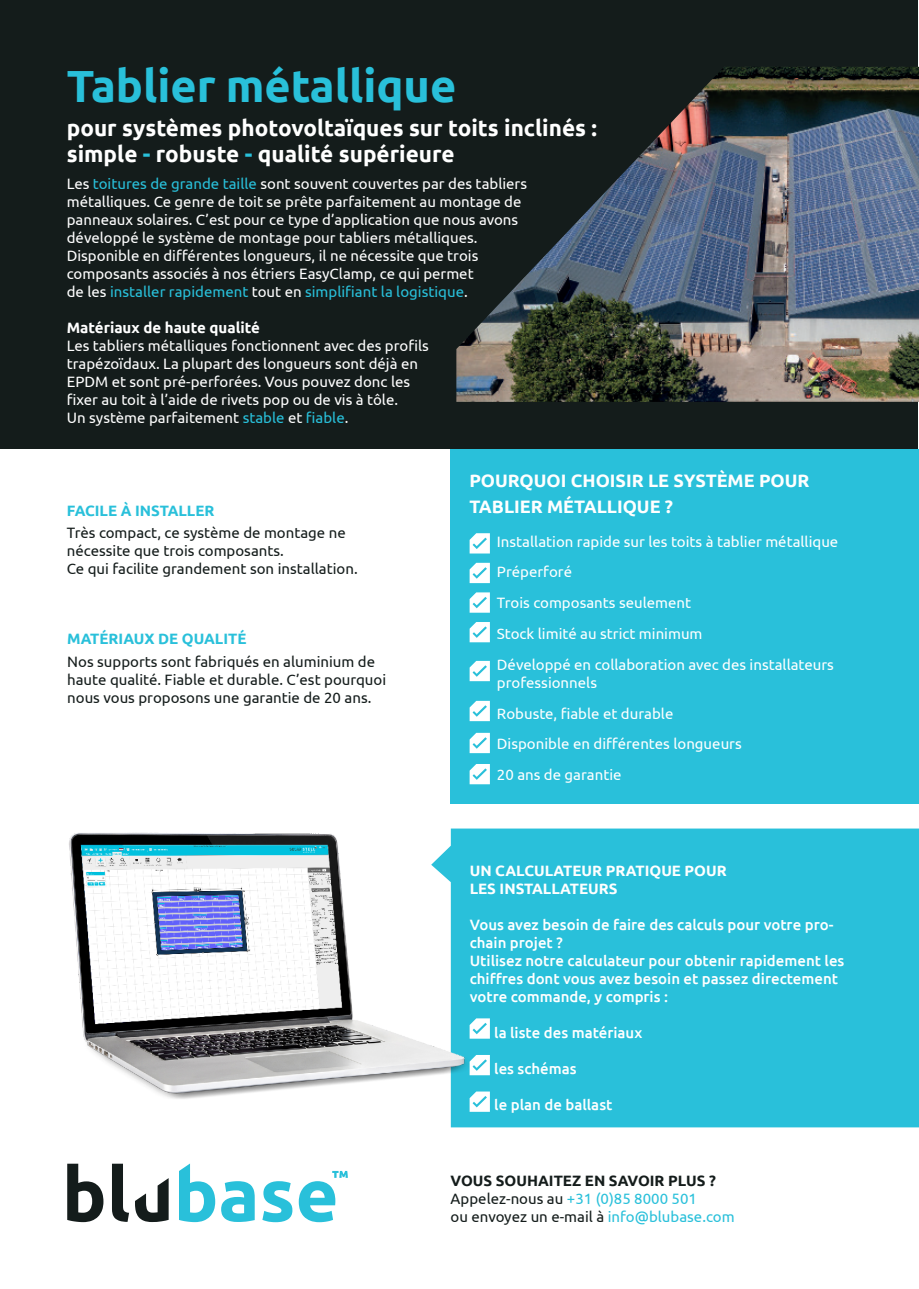
<style>
.page{position:relative;width:919px;height:1289px;background:#fff}
.page>*{position:absolute;margin:0;border:0;box-sizing:border-box;transform-origin:0 0}
.t1{font:700 45px "Ubuntu";color:#29c0da}
.t2{font:700 22.5px/25.5px "Ubuntu";color:#fff}
.t3{font:700 18px "Ubuntu";color:#fff}
.t4{font:15px/18px "Ubuntu";color:#fff}
.t5{font:15px/18px "Ubuntu";color:#141c1b}
.t6{font:500 15px/18px "Ubuntu";color:#fff}
.t7{font:15px "Ubuntu";color:#29c0da}
.t8{font:700 15px/18px "Ubuntu";color:#fff}
.t9{font:700 15px "Ubuntu";color:#29c0da}
.t10{font:700 15px "Ubuntu";color:#141c1b}
.s1{color:#29c0da}
.s2{color:#fff}
.s3{color:#141c1b}
</style>
<div class="page">
<div style="left:1px;top:0;width:917px;height:449px;background:#141c1b"></div>
<div style="left:450px;top:449px;width:468px;height:354px;background:#29c0da"></div>
<div style="left:450px;top:828px;width:468px;height:299px;background:#29c0da"></div>
<svg style="left:67px;top:1163px;width:36px;height:59px"></svg>
<svg style="left:112px;top:1163px;width:17px;height:58px"></svg>
<svg style="left:221px;top:1181px;width:34px;height:40px"></svg>
<svg style="left:262px;top:1181px;width:30px;height:41px"></svg>
<svg style="left:135px;top:1178px;width:34px;height:43px"></svg>
<svg style="left:179px;top:1163px;width:36px;height:59px"></svg>
<svg style="left:299px;top:1170px;width:49px;height:52px"></svg>
<img style="left:69px;top:828px;width:401px;height:280px">
<svg style="left:469px;top:1018px;width:21px;height:20px"></svg>
<svg style="left:469px;top:1054px;width:21px;height:21px"></svg>
<svg style="left:469px;top:533px;width:21px;height:20px"></svg>
<svg style="left:469px;top:563px;width:21px;height:20px"></svg>
<svg style="left:469px;top:592px;width:21px;height:20px"></svg>
<svg style="left:469px;top:622px;width:21px;height:20px"></svg>
<svg style="left:469px;top:661px;width:21px;height:20px"></svg>
<svg style="left:469px;top:701px;width:21px;height:20px"></svg>
<svg style="left:469px;top:732px;width:21px;height:21px"></svg>
<svg style="left:469px;top:764px;width:21px;height:20px"></svg>
<svg style="left:469px;top:1091px;width:21px;height:20px"></svg>
<img style="left:456px;top:67px;width:462px;height:335px">
<p class="t1" style="left:67px;top:58px;width:391px">Tablier métallique</p>
<p class="t2" style="left:67px;top:115px;width:531px">pour systèmes photovoltaïques sur toits inclinés : simple <span class="s1">-</span> robuste <span class="s1">-</span> qualité supérieure</p>
<p class="t4" style="left:67px;top:174px;width:462px">Les <span class="s1">toitures de grande taille</span> sont souvent couvertes par des tabliers</p>
<p class="t4" style="left:67px;top:192px;width:456px">métalliques. Ce genre de toit se prête parfaitement au montage de</p>
<p class="t4" style="left:67px;top:210px;width:453px">panneaux solaires. C’est pour ce type d’application que nous avons</p>
<p class="t4" style="left:67px;top:228px;width:412px">développé le système de montage pour tabliers métalliques.</p>
<p class="t4" style="left:67px;top:246px;width:413px">Disponible en différentes longueurs, il ne nécessite que trois</p>
<p class="t4" style="left:67px;top:264px;width:408px">composants associés à nos étriers EasyClamp, ce qui permet</p>
<p class="t7" style="left:67px;top:283px;width:402px"><span class="s2">de les</span> installer rapidement <span class="s2">tout en</span> simplifiant la logistique<span class="s2">.</span></p>
<p class="t8" style="left:67px;top:318px;width:195px">Matériaux de haute qualité</p>
<p class="t4" style="left:67px;top:336px;width:363px">Les tabliers métalliques fonctionnent avec des profils</p>
<p class="t4" style="left:67px;top:354px;width:353px">trapézoïdaux. La plupart des longueurs sont déjà en</p>
<p class="t4" style="left:67px;top:372px;width:345px">EPDM et sont pré-perforées. Vous pouvez donc les</p>
<p class="t4" style="left:67px;top:390px;width:333px">fixer au toit à l’aide de rivets pop ou de vis à tôle.</p>
<p class="t4" style="left:67px;top:408px;width:283px">Un système parfaitement <span class="s1">stable</span> et <span class="s1">fiable</span>.</p>
<p class="t3" style="left:469px;top:470px;width:342px">POURQUOI CHOISIR LE SYSTÈME POUR</p>
<p class="t9" style="left:67px;top:501px;width:149px">FACILE À INSTALLER</p>
<p class="t3" style="left:469px;top:495px;width:205px">TABLIER MÉTALLIQUE ?</p>
<p class="t5" style="left:67px;top:523px;width:280px">Très compact, ce système de montage ne nécessite que trois composants.</p>
<p class="t5" style="left:67px;top:559px;width:292px">Ce qui facilite grandement son installation.</p>
<p class="t4" style="left:497px;top:532px;width:343px">Installation rapide sur les toits à tablier métallique</p>
<p class="t4" style="left:497px;top:562px;width:77px">Préperforé</p>
<p class="t4" style="left:497px;top:593px;width:196px">Trois composants seulement</p>
<p class="t4" style="left:497px;top:624px;width:207px">Stock limité au strict minimum</p>
<p class="t4" style="left:497px;top:655px;width:338px">Développé en collaboration avec des installateurs professionnels</p>
<p class="t4" style="left:497px;top:703px;width:178px">Robuste, fiable et durable</p>
<p class="t4" style="left:497px;top:734px;width:246px">Disponible en différentes longueurs</p>
<p class="t4" style="left:497px;top:765px;width:126px">20 ans de garantie</p>
<p class="t9" style="left:67px;top:629px;width:181px">MATÉRIAUX DE QUALITÉ</p>
<p class="t5" style="left:67px;top:651px;width:320px">Nos supports sont fabriqués en aluminium de haute qualité. Fiable et durable. C’est pourquoi nous vous proposons une garantie de 20 ans.</p>
<p class="t8" style="left:469px;top:861px;width:258px">UN CALCULATEUR PRATIQUE POUR<br>LES INSTALLATEURS</p>
<p class="t6" style="left:469px;top:914px;width:365px">Vous avez besoin de faire des calculs pour votre pro&shy;chain projet ?</p>
<p class="t6" style="left:469px;top:950px;width:376px">Utilisez notre calculateur pour obtenir rapidement les chiffres dont vous avez besoin et passez directement votre commande, y compris :</p>
<p class="t6" style="left:494px;top:1022px;width:150px">la liste des matériaux</p>
<p class="t6" style="left:494px;top:1058px;width:84px">les schémas</p>
<p class="t6" style="left:494px;top:1094px;width:120px">le plan de ballast</p>
<p class="t10" style="left:450px;top:1171px;width:267px">VOUS SOUHAITEZ EN SAVOIR PLUS ?</p>
<p class="t7" style="left:450px;top:1189px;width:248px"><span class="s3">Appelez-nous au</span> +31 (0)85 8000 501</p>
<p class="t5" style="left:450px;top:1207px;width:285px">ou envoyez un e-mail à <span class="s1">info@blubase.com</span></p>
</div>
